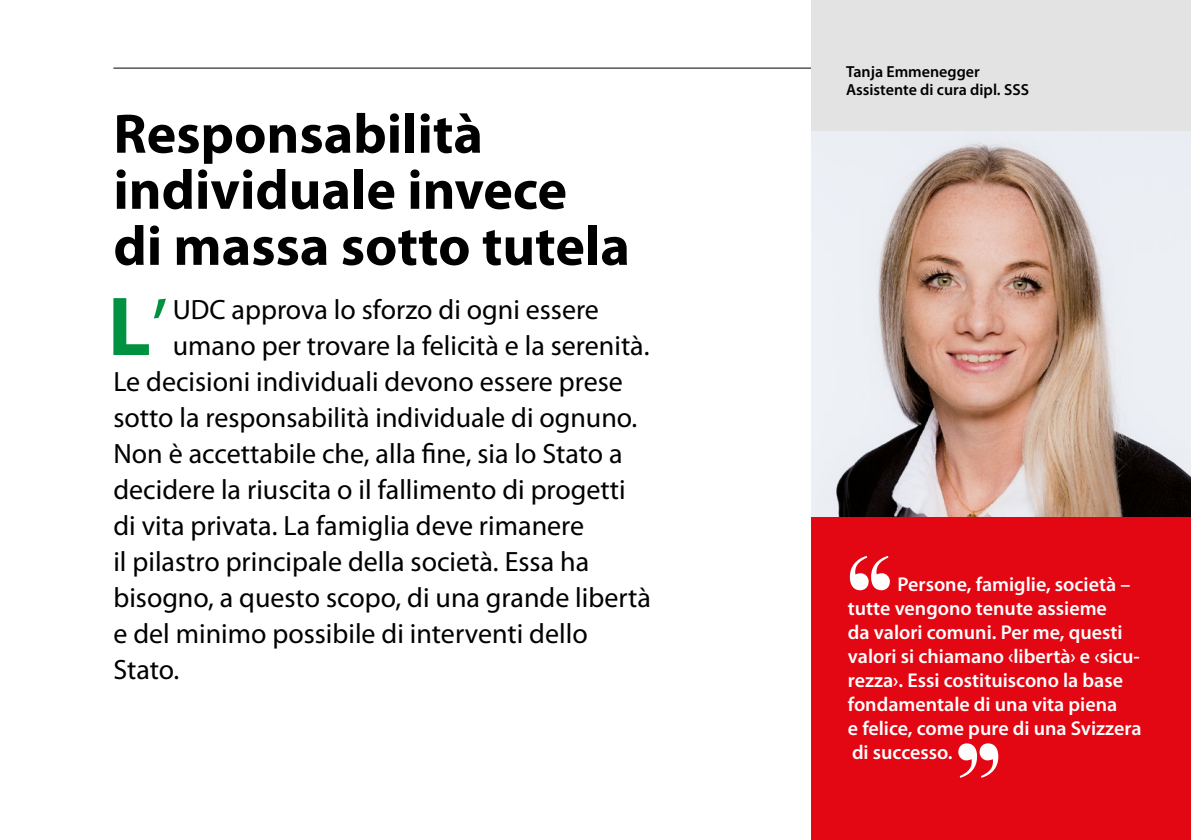
<style>
.page{position:relative;width:1191px;height:840px;background:#fff}
.page>*{position:absolute;margin:0;border:0;box-sizing:border-box;transform-origin:0 0}
.t1{font:700 84.4px "Myriad Pro";color:#009240}
.t2{font:700 56px/56px "Myriad Pro";color:#000}
.t3{font:28px "Myriad Pro";color:#000}
.t4{font:600 20px/24px "Myriad Pro";color:#fff}
.t5{font:600 16px "Myriad Pro";color:#000}
.s1{font-weight:400;font-size:81.4px}
</style>
<div class="page">
<hr style="left:113px;top:68px;width:1010px;height:1px;background:#000">
<div style="left:811px;top:0;width:380px;height:133px;background:#e3e3e3"></div>
<div style="left:811px;top:516px;width:380px;height:323px;background:#e30613"></div>
<svg style="left:850px;top:556px;width:40px;height:34px"></svg>
<svg style="left:958px;top:743px;width:40px;height:34px"></svg>
<img style="left:811px;top:131px;width:380px;height:385px">
<p class="t2" style="left:113px;top:104px;width:518px">Responsabilità individuale invece<br>di massa sotto tutela</p>
<p class="t1" style="left:108px;top:271px;width:61px">L<span class="s1">’</span></p>
<p class="t3" style="left:173px;top:292px;width:428px">UDC approva lo sforzo di ogni essere</p>
<p class="t3" style="left:173px;top:328px;width:478px">umano per trovare la felicità e la serenità.</p>
<p class="t3" style="left:113px;top:364px;width:511px">Le decisioni individuali devono essere prese</p>
<p class="t3" style="left:113px;top:400px;width:525px">sotto la responsabilità individuale di ognuno.</p>
<p class="t3" style="left:113px;top:436px;width:511px">Non è accettabile che, alla fine, sia lo Stato a</p>
<p class="t3" style="left:113px;top:472px;width:514px">decidere la riuscita o il fallimento di progetti</p>
<p class="t3" style="left:113px;top:508px;width:472px">di vita privata. La famiglia deve rimanere</p>
<p class="t3" style="left:113px;top:544px;width:477px">il pilastro principale della società. Essa ha</p>
<p class="t3" style="left:113px;top:580px;width:539px">bisogno, a questo scopo, di una grande libertà</p>
<p class="t3" style="left:113px;top:616px;width:476px">e del minimo possibile di interventi dello</p>
<p class="t3" style="left:113px;top:652px;width:67px">Stato.</p>
<p class="t5" style="left:846px;top:61px;width:135px">Tanja Emmenegger</p>
<p class="t5" style="left:846px;top:79px;width:184px">Assistente di cura dipl. SSS</p>
<p class="t4" style="left:848px;top:571px;width:295px;text-indent:50px">Persone, famiglie, società – tutte vengono tenute assieme<br>da valori comuni. Per me, questi valori si chiamano ‹libertà› e ‹sicu&shy;rezza›. Essi costituiscono la base fondamentale di una vita piena<br>e felice, come pure di una Svizzera di successo.</p>
</div>
